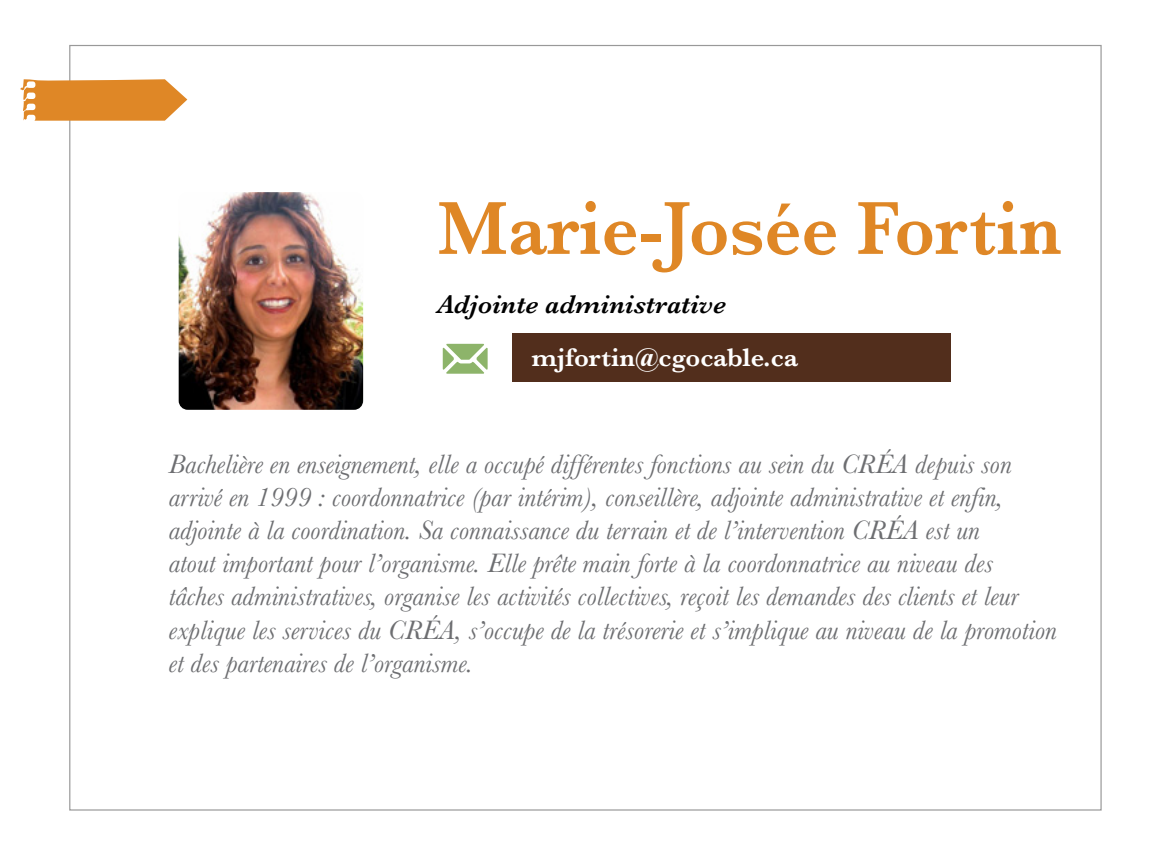
<style>
.page{position:relative;width:1163px;height:858px;background:#fff}
.page>*{position:absolute;margin:0;border:0;box-sizing:border-box;transform-origin:0 0}
.t1{font:600 78px "Baskerville";color:#df8726;scale:.93 1}
.t2{font:italic 27.6px/33.3px "Baskerville";color:#6d6e71}
.t3{font:italic 600 26.4px "Baskerville";color:#000}
.t4{font:600 26.4px "Baskerville";color:#fff}
</style>
<div class="page">
<div style="left:69px;top:45px;width:1032px;height:766px;background:#fff;border:1px solid #999"></div>
<svg style="left:443px;top:344px;width:44px;height:30px"></svg>
<svg style="left:20px;top:79px;width:167px;height:42px;background:#e39845"></svg>
<div style="left:512px;top:334px;width:438px;height:48px;background:#522e1c"></div>
<img style="left:179px;top:192px;width:184px;height:218px">
<h1 class="t1" style="left:437px;top:174px;width:673px">Marie-Josée Fortin</h1>
<p class="t3" style="left:437px;top:287px;width:290px">Adjointe administrative</p>
<p class="t4" style="left:532px;top:339px;width:268px">mjfortin@cgocable.ca</p>
<p class="t2" style="left:169px;top:447px;width:889px">Bachelière en enseignement, elle a occupé différentes fonctions au sein du CRÉA depuis son arrivé en 1999 : coordonnatrice (par intérim), conseillère, adjointe administrative et enfin, adjointe à la coordination. Sa connaissance du terrain et de l’intervention CRÉA est un<br>atout important pour l’organisme. Elle prête main forte à la coordonnatrice au niveau des<br>tâches administratives, organise les activités collectives, reçoit les demandes des clients et leur explique les services du CRÉA, s’occupe de la trésorerie et s’implique au niveau de la promotion et des partenaires de l’organisme.</p>
</div>
